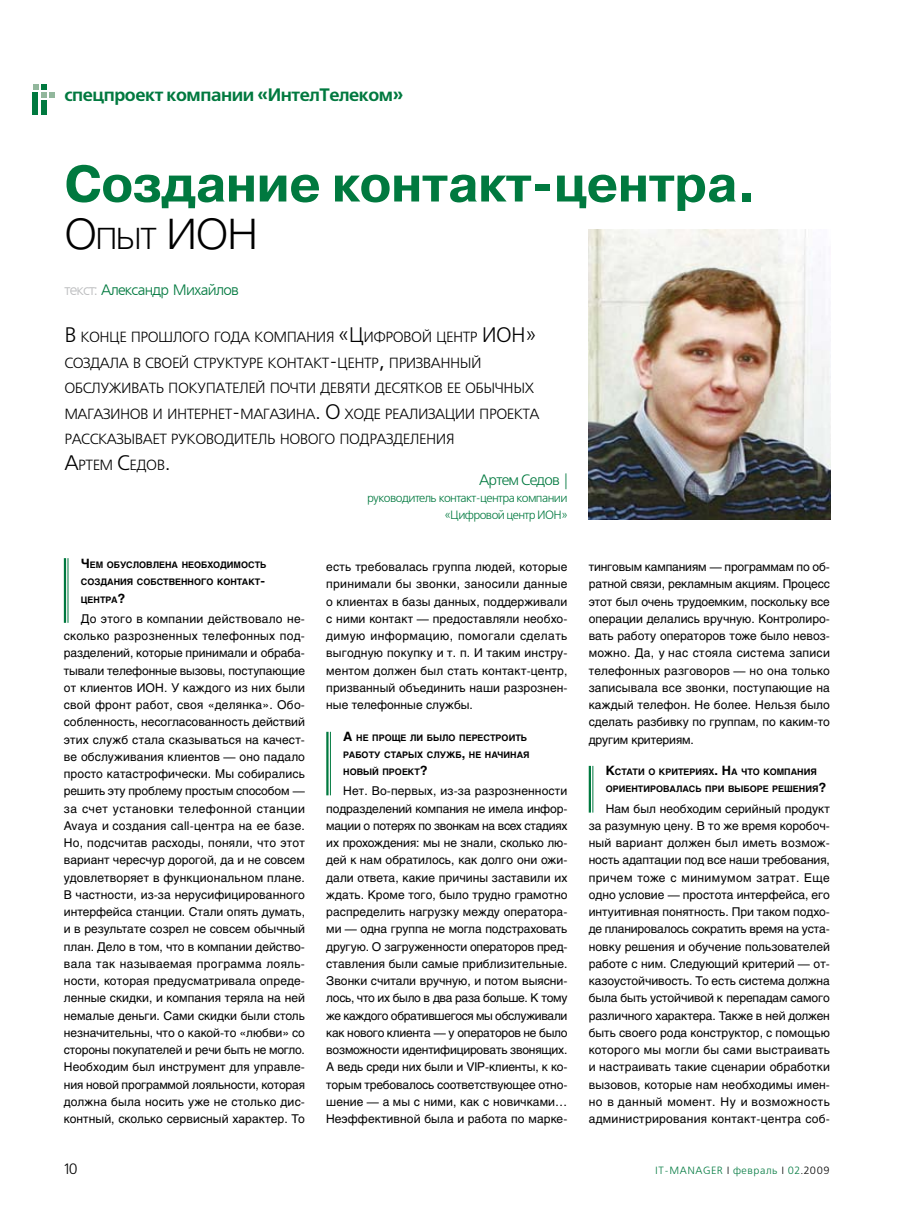
<style>
.page{position:relative;width:915px;height:1212px;background:#fff}
.page>*{position:absolute;margin:0;border:0;box-sizing:border-box;transform-origin:0 0}
.t1{font:700 51px "Pragmatica C";letter-spacing:-.01em;color:#00793f}
.t2{font:300 42px "Helios";color:#000}
.t3{font:21px "Free Set C";color:#000}
.t4{font:700 18px "Free Set C";letter-spacing:-.025em;color:#00793f}
.t5{font:15px "Free Set Cyrillic";letter-spacing:-.05em;color:#00793f}
.t6{font:15px "Free Set C";letter-spacing:-.05em;color:#00793f}
.t7{font:15px "Free Set C";color:#000}
.t8{font:14.7px/25.5px "Free Set C";letter-spacing:-.035em;color:#000}
.t9{font:12px/17.2px "Helios";letter-spacing:.005em;color:#000;text-align:justify}
.t10{font:12px/17.2px "Free Set C";letter-spacing:-.05em;color:#00793f;text-align:right}
.t11{font:10.5px "Free Set C";letter-spacing:.05em;color:#00793f}
.t12{font:700 8.85px/17.2px "Helios";color:#000}
.s1{font-size:29.4px}
.s2{color:#bcbdbf}
.s3{font-size:21px}
.s4{font-size:12.75px}
.s5{color:#000}
</style>
<div class="page">
<hr style="left:68px;top:558px;width:1px;height:65px;background:#00793f">
<hr style="left:64px;top:558px;width:2px;height:65px;background:#00793f">
<hr style="left:330px;top:732px;width:1px;height:63px;background:#00793f">
<hr style="left:326px;top:732px;width:2px;height:63px;background:#00793f">
<hr style="left:592px;top:766px;width:1px;height:46px;background:#00793f">
<hr style="left:588px;top:766px;width:2px;height:46px;background:#00793f">
<img style="left:588px;top:230px;width:242px;height:290px">
<div style="left:32px;top:92px;width:6px;height:22px;background:#00793f"></div>
<div style="left:41px;top:100px;width:6px;height:14px;background:#00793f"></div>
<svg style="left:33px;top:84px;width:22px;height:14px"></svg>
<h3 class="t4" style="left:64px;top:84px;width:340px">спецпроект компании «ИнтелТелеком»</h3>
<h1 class="t1" style="left:64px;top:157px;width:693px">Создание контакт-центра.</h1>
<h2 class="t2" style="left:64px;top:209px;width:132px">О<span class="s1">пыт</span> ИОН</h2>
<p class="t5" style="left:64px;top:282px;width:176px"><span class="s2">текст:</span> Александр Михайлов</p>
<p class="t8" style="left:64px;top:325px;width:432px"><span class="s3">В</span> конце прошлого года компания <span class="s3">«Ц</span>ифровой центр <span class="s3">ИОН</span></p>
<h3 class="t3" style="left:525px;top:324px;width:12px">»</h3>
<p class="t8" style="left:64px;top:351px;width:476px">создала в своей структуре контакт<span class="s3">-</span>центр<span class="s3">,</span> призванный обслуживать покупателей почти девяти десятков ее обычных магазинов и интернет<span class="s3">-</span>магазина<span class="s3">. О</span> ходе реализации проекта рассказывает руководитель нового подразделения<br><span class="s3">А</span>ртем <span class="s3">С</span>едов<span class="s3">.</span></p>
<p class="t6" style="left:479px;top:472px;width:90px">Артем Седов |</p>
<p class="t10" style="left:367px;top:490px;width:202px">руководитель контакт-центра компании «Цифровой центр ИОН»</p>
<p class="t12" style="left:81px;top:556px;width:187px"><span class="s4">Ч</span>ем обусловлена необходимость создания собственного контакт&shy;центра<span class="s4">?</span></p>
<p class="t9" style="left:64px;top:610px;width:242px;text-indent:17px">До этого в компании действовало не&shy;сколько разрозненных телефонных под&shy;разделений, которые принимали и обраба&shy;тывали телефонные вызовы, поступающие от клиентов ИОН. У каждого из них были свой фронт работ, своя «делянка». Обо&shy;собленность, несогласованность действий этих служб стала сказываться на качест&shy;ве обслуживания клиентов — оно падало просто катастрофически. Мы собирались решить эту проблему простым способом — за счет установки телефонной станции Avaya и создания call-центра на ее базе.<br>Но, подсчитав расходы, поняли, что этот вариант чересчур дорогой, да и не совсем удовлетворяет в функциональном плане.<br>В частности, из-за нерусифицированного интерфейса станции. Стали опять думать, и в результате созрел не совсем обычный план. Дело в том, что в компании действо&shy;вала так называемая программа лояль&shy;ности, которая предусматривала опреде&shy;ленные скидки, и компания теряла на ней немалые деньги. Сами скидки были столь незначительны, что о какой-то «любви» со стороны покупателей и речи быть не могло.<br>Необходим был инструмент для управле&shy;ния новой программой лояльности, которая должна была носить уже не столько дис&shy;контный, сколько сервисный характер. То</p>
<p class="t9" style="left:326px;top:558px;width:242px">есть требовалась группа людей, которые принимали бы звонки, заносили данные о клиентах в базы данных, поддерживали с ними контакт — предоставляли необхо&shy;димую информацию, помогали сделать выгодную покупку и т. п. И таким инстру&shy;ментом должен был стать контакт-центр, призванный объединить наши разрознен&shy;ные телефонные службы.</p>
<p class="t12" style="left:343px;top:729px;width:188px"><span class="s4">А</span> не проще ли было перестроить работу старых служб<span class="s4">,</span> не начиная новый проект<span class="s4">?</span></p>
<p class="t9" style="left:326px;top:782px;width:243px;text-indent:17px">Нет. Во-первых, из-за разрозненности подразделений компания не имела инфор&shy;мации о потерях по звонкам на всех стадиях их прохождения: мы не знали, сколько лю&shy;дей к нам обратилось, как долго они ожи&shy;дали ответа, какие причины заставили их ждать. Кроме того, было трудно грамотно распределить нагрузку между оператора&shy;ми — одна группа не могла подстраховать другую. О загруженности операторов пред&shy;ставления были самые приблизительные.<br>Звонки считали вручную, и потом выясни&shy;лось, что их было в два раза больше. К тому же каждого обратившегося мы обслуживали как нового клиента — у операторов не было возможности идентифицировать звонящих.<br>А ведь среди них были и VIP-клиенты, к ко&shy;торым требовалось соответствующее отно&shy;шение — а мы с ними, как с новичками… Неэффективной была и работа по марке-</p>
<p class="t9" style="left:588px;top:558px;width:242px">тинговым кампаниям — программам по об&shy;ратной связи, рекламным акциям. Процесс этот был очень трудоемким, поскольку все операции делались вручную. Контролиро&shy;вать работу операторов тоже было невоз&shy;можно. Да, у нас стояла система записи телефонных разговоров — но она только записывала все звонки, поступающие на каждый телефон. Не более. Нельзя было сделать разбивку по группам, по каким-то другим критериям.</p>
<p class="t12" style="left:605px;top:763px;width:222px"><span class="s4">К</span>стати о критериях<span class="s4">. Н</span>а что компания ориентировалась при выборе решения<span class="s4">?</span></p>
<p class="t9" style="left:588px;top:799px;width:243px;text-indent:17px">Нам был необходим серийный продукт за разумную цену. В то же время коробоч&shy;ный вариант должен был иметь возмож&shy;ность адаптации под все наши требования, причем тоже с минимумом затрат. Еще одно условие — простота интерфейса, его интуитивная понятность. При таком подхо&shy;де планировалось сократить время на уста&shy;новку решения и обучение пользователей работе с ним. Следующий критерий — от&shy;казоустойчивость. То есть система должна была быть устойчивой к перепадам самого различного характера. Также в ней должен быть своего рода конструктор, с помощью которого мы могли бы сами выстраивать и настраивать такие сценарии обработки вызовов, которые нам необходимы имен&shy;но в данный момент. Ну и возможность администрирования контакт-центра соб-</p>
<p class="t7" style="left:64px;top:1160px;width:15px">10</p>
<p class="t11" style="left:655px;top:1164px;width:176px">IT-MANAGER <span class="s5">І</span> февраль <span class="s5">І</span> 02<span class="s5">.2009</span></p>
</div>
